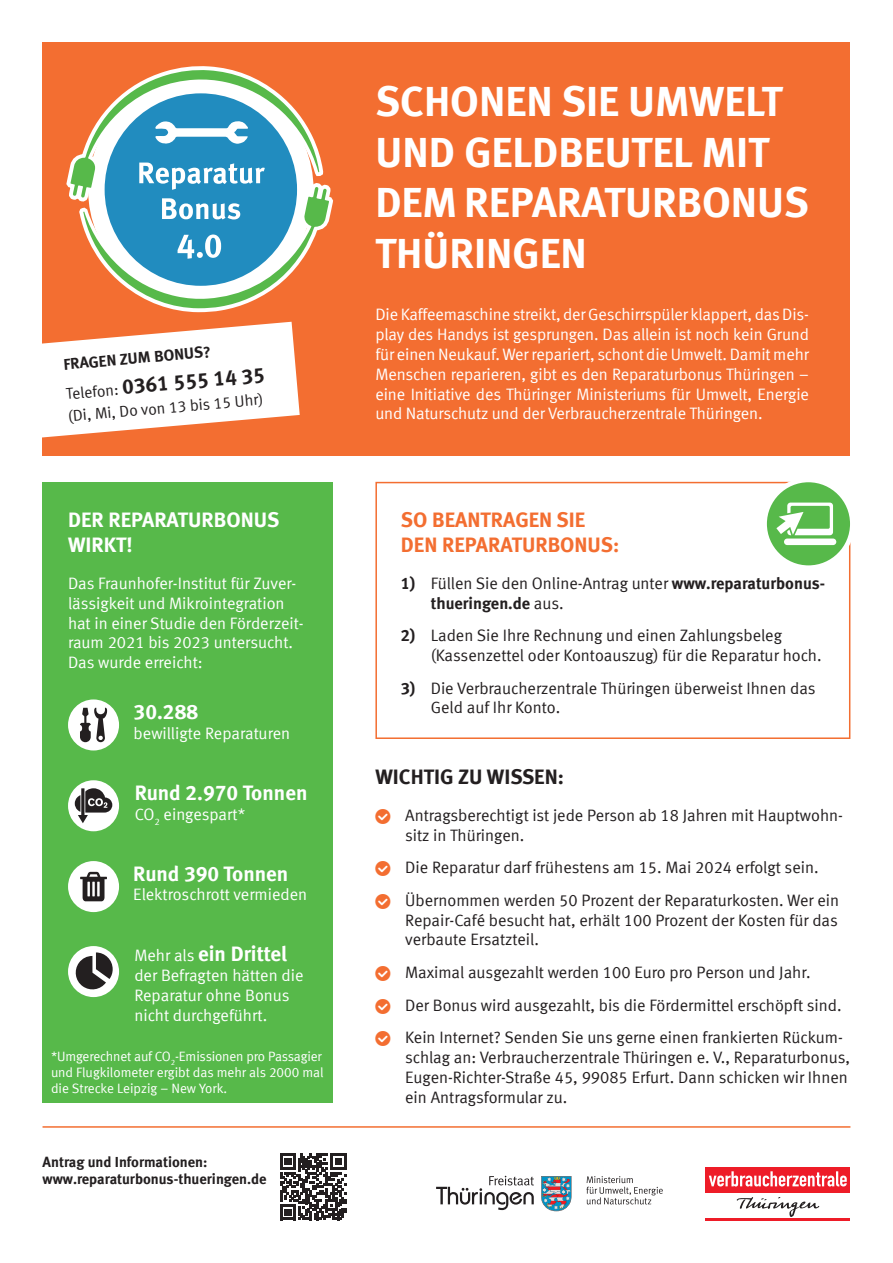
<style>
.page{position:relative;width:893px;height:1263px;background:#fff}
.page>*{position:absolute;margin:0;border:0;box-sizing:border-box;transform-origin:0 0}
.t1{font:700 42.3px/50.7px "VZ Meta LF";color:#fff}
.t2{font:700 21px/25.2px "VZ Meta LF";color:#fff}
.t3{font:700 21px "VZ Meta LF";color:#231f20}
.t4{font:700 21px/25.2px "VZ Meta LF";color:#f36e31}
.t5{font:16.5px/19.8px "VZ Meta LF";color:#231f20}
.t6{font:16.5px/19.8px "VZ Meta LF";color:#fff}
.t7{font:700 16.5px/19.8px "VZ Meta LF";color:#231f20}
.t8{font:15.75px "VZ Meta LF";color:#231f20}
.t9{font:700 15.75px "VZ Meta LF";color:#231f20}
.t10{font:700 14.7px/17.5px "VZ Meta LF";color:#231f20}
.t11{font:13.5px/16.2px "VZ Meta LF";letter-spacing:-.01em;color:#fff}
.s1{font-weight:400;font-size:15.75px}
.s2{font-weight:400;font-size:16.5px}
.s3{font-weight:400}
.s4{font-weight:700}
</style>
<div class="page">
<div style="left:43px;top:482px;width:290px;height:620px;background:#57b94a"></div>
<div style="left:43px;top:43px;width:807px;height:413px;background:#f36e31"></div>
<svg style="left:586px;top:1176px;width:77px;height:28px"></svg>
<svg style="left:541px;top:1176px;width:30px;height:35px"></svg>
<svg style="left:436px;top:1176px;width:98px;height:34px"></svg>
<svg style="left:737px;top:1197px;width:82px;height:20px"></svg>
<div style="left:705px;top:1167px;width:145px;height:25px;background:#ee1c28"></div>
<svg style="left:709px;top:1171px;width:138px;height:15px"></svg>
<hr style="left:705px;top:1218px;width:145px;height:2px;background:#ee1c28">
<svg style="left:66px;top:66px;width:267px;height:247px"></svg>
<svg style="left:280px;top:1153px;width:66px;height:67px"></svg>
<svg style="left:375px;top:481px;width:476px;height:258px"></svg>
<svg style="left:764px;top:480px;width:88px;height:88px;fill:#57b94a"></svg>
<div style="left:762px;top:478px;width:93px;height:92px;border:5px solid #fff;border-radius:50%"></div>
<hr style="left:43px;top:1126px;width:807px;height:2px;background:#f36e31">
<svg style="left:42px;top:322px;width:258px;height:119px"></svg>
<div style="left:68px;top:946px;width:51px;height:51px;background:#fff;border-radius:50%"></div>
<svg style="left:74px;top:952px;width:39px;height:39px"></svg>
<div style="left:68px;top:699px;width:51px;height:51px;background:#fff;border-radius:50%"></div>
<svg style="left:80px;top:708px;width:27px;height:34px"></svg>
<div style="left:68px;top:861px;width:51px;height:51px;background:#fff;border-radius:50%"></div>
<svg style="left:80px;top:872px;width:27px;height:29px"></svg>
<div style="left:68px;top:780px;width:51px;height:51px;background:#fff;border-radius:50%"></div>
<svg style="left:75px;top:788px;width:37px;height:35px"></svg>
<svg style="left:776px;top:503px;width:60px;height:42px"></svg>
<p class="t9" style="left:63px;top:355px;width:149px;rotate:-5deg">FRAGEN ZUM BONUS?</p>
<p class="t3" style="left:65px;top:379px;width:201px;rotate:-5deg"><span class="s1">Telefon:</span> 0361 555 14 35</p>
<p class="t8" style="left:67px;top:407px;width:197px;rotate:-5deg">(Di, Mi, Do von 13 bis 15 Uhr)</p>
<p class="t2" style="left:68px;top:507px;width:213px">DER REPARATURBONUS<br>WIRKT!</p>
<p class="t6" style="left:68px;top:573px;width:237px">Das Fraunhofer-Institut für Zuver&shy;lässigkeit und Mikrointegration hat in einer Studie den Förderzeit&shy;raum 2021 bis 2023 untersucht.<br>Das wurde erreicht:</p>
<p class="t2" style="left:134px;top:699px;width:66px">30.288</p>
<p class="t6" style="left:134px;top:723px;width:158px">bewilligte Reparaturen</p>
<p class="t2" style="left:135px;top:780px;width:174px">Rund 2.970 Tonnen</p>
<p class="t6" style="left:135px;top:804px;width:112px">CO<sub>2</sub> eingespart*</p>
<p class="t2" style="left:133px;top:860px;width:157px">Rund 390 Tonnen</p>
<p class="t6" style="left:133px;top:885px;width:175px">Elektroschrott vermieden</p>
<p class="t2" style="left:134px;top:941px;width:154px"><span class="s2">Mehr als</span> ein Drittel</p>
<p class="t6" style="left:134px;top:965px;width:171px">der Befragten hätten die<br>Reparatur ohne Bonus nicht durchgeführt.</p>
<p class="t11" style="left:51px;top:1048px;width:274px">*Umgerechnet auf CO<sub>2</sub>-Emissionen pro Passagier und Flugkilometer ergibt das mehr als 2000 mal die Strecke Leipzig – New York.</p>
<p class="t10" style="left:43px;top:1153px;width:226px">Antrag und Informationen: www.reparaturbonus-thueringen.de</p>
<h1 class="t1" style="left:375px;top:75px;width:435px">SCHONEN SIE UMWELT<br>UND GELDBEUTEL MIT<br>DEM REPARATURBONUS<br>THÜRINGEN</h1>
<p class="t6" style="left:375px;top:305px;width:435px;text-align:justify">Die Kaffeemaschine streikt, der Geschirrspüler klappert, das Dis&shy;play des Handys ist gesprungen. Das allein ist noch kein Grund für einen Neukauf. Wer repariert, schont die Umwelt. Damit mehr Menschen reparieren, gibt es den Reparaturbonus Thüringen – eine Initiative des Thüringer Ministeriums für Umwelt, Energie und Naturschutz und der Verbraucherzentrale Thüringen.</p>
<p class="t4" style="left:401px;top:507px;width:220px">SO BEANTRAGEN SIE<br>DEN REPARATURBONUS:</p>
<p class="t7" style="left:431px;top:573px;width:396px;text-indent:-30px">1) <span class="s3">Füllen Sie den Online-Antrag unter</span> www.reparaturbonus&shy;thueringen.de <span class="s3">aus.</span></p>
<p class="t5" style="left:431px;top:625px;width:392px;text-indent:-30px"><span class="s4">2)</span> Laden Sie Ihre Rechnung und einen Zahlungsbeleg (Kassenzettel oder Kontoauszug) für die Reparatur hoch.</p>
<p class="t5" style="left:431px;top:678px;width:386px;text-indent:-30px"><span class="s4">3)</span> Die Verbraucherzentrale Thüringen überweist Ihnen das<br>Geld auf Ihr Konto.</p>
<p class="t3" style="left:375px;top:764px;width:190px">WICHTIG ZU WISSEN:</p>
<p class="t5" style="left:405px;top:805px;width:439px">Antragsberechtigt ist jede Person ab 18 Jahren mit Hauptwohn&shy;sitz in Thüringen.</p>
<p class="t5" style="left:405px;top:851px;width:435px;line-height:32.5px">Die Reparatur darf frühestens am 15. Mai 2024 erfolgt sein.<br>Übernommen werden 50 Prozent der Reparaturkosten. Wer ein</p>
<p class="t5" style="left:405px;top:910px;width:434px">Repair-Café besucht hat, erhält 100 Prozent der Kosten für das verbaute Ersatzteil.</p>
<p class="t5" style="left:405px;top:956px;width:439px;line-height:32.5px">Maximal ausgezahlt werden 100 Euro pro Person und Jahr.<br>Der Bonus wird ausgezahlt, bis die Fördermittel erschöpft sind.<br>Kein Internet? Senden Sie uns gerne einen frankierten Rückum-</p>
<p class="t5" style="left:405px;top:1047px;width:446px">schlag an: Verbraucherzentrale Thüringen e. V., Reparaturbonus,<br>Eugen-Richter-Straße 45, 99085 Erfurt. Dann schicken wir Ihnen ein Antragsformular zu.</p>
</div>
